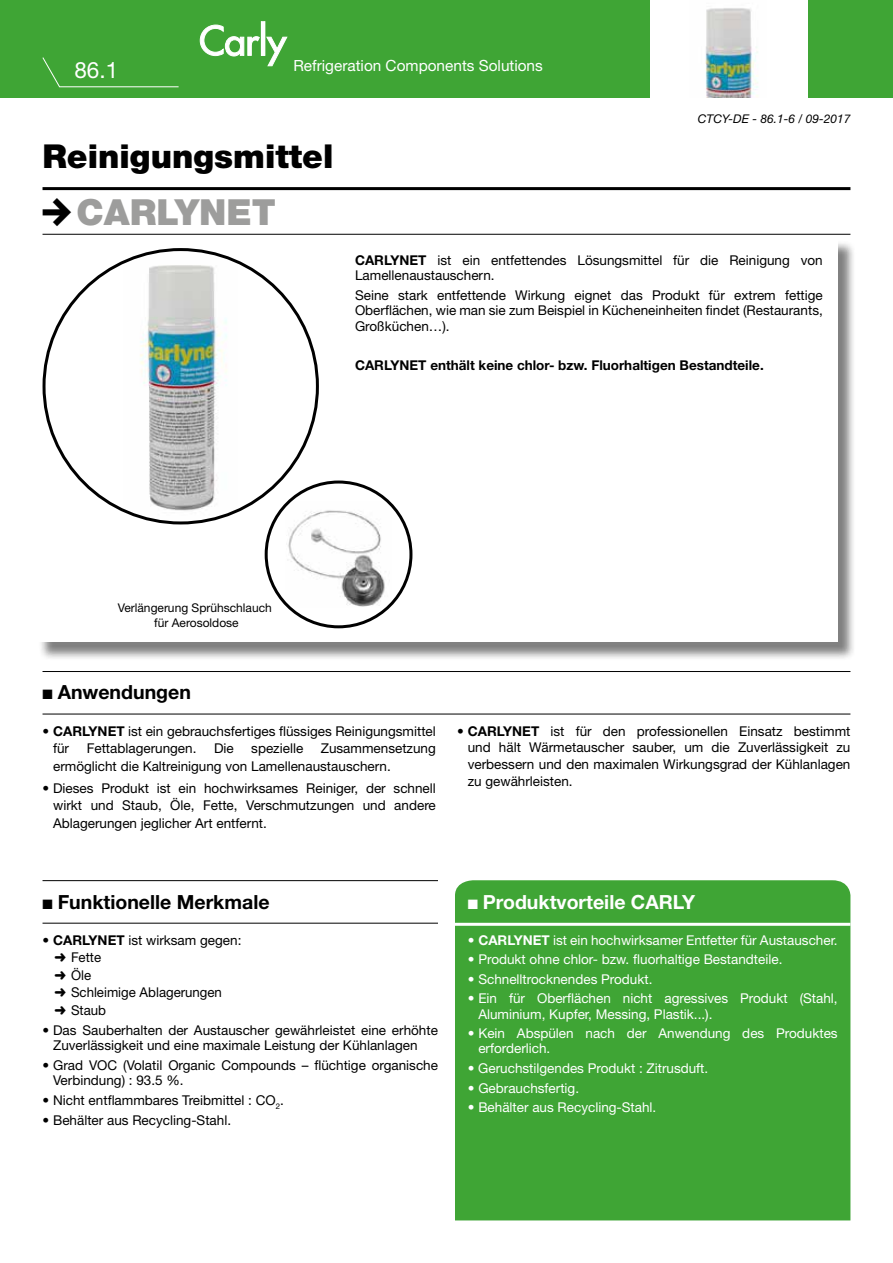
<style>
.page{position:relative;width:893px;height:1263px;background:#fff}
.page>*{position:absolute;margin:0;border:0;box-sizing:border-box;transform-origin:0 0}
.t1{font:900 36px "Helvetica Neue LT Pro";color:#9d9d9c}
.t2{font:900 33px "Helvetica Neue LT Pro";color:#000}
.t3{font:22.5px "Helvetica Neue LT Pro";color:#fff}
.t4{font:700 19.5px "Helvetica Neue LT Pro";color:#000}
.t5{font:700 19.5px "Helvetica Neue LT Pro";color:#fff}
.t6{font:15.3px "Helvetica Neue LT Pro";color:#fff}
.t7{font:13.5px/17.5px "Helvetica Neue LT Pro";color:#000}
.t8{font:13.5px/15.3px "Helvetica Neue LT Pro";color:#fff}
.t9{font:700 13.5px "Helvetica Neue LT Pro";color:#000}
.t10{font:12px/14.4px "Helvetica Neue LT Pro";color:#000;text-align:center}
.t11{font:italic 12px "Helvetica Neue LT Pro";color:#000}
.s1{font-weight:700}
</style>
<div class="page">
<div style="left:455px;top:880px;width:395px;height:340px;background:#3fa535"></div>
<div style="left:0;top:0;width:893px;height:98px;background:#3fa535"></div>
<hr style="left:43px;top:187px;width:807px;height:3px;background:#000">
<hr style="left:43px;top:234px;width:807px;height:1px;background:#000">
<hr style="left:43px;top:880px;width:395px;height:1px;background:#000">
<hr style="left:43px;top:923px;width:395px;height:1px;background:#000">
<hr style="left:455px;top:923px;width:395px;height:3px;background:#fff">
<div style="left:38px;top:240px;width:818px;height:421px;background:#000;opacity:.5"></div>
<div style="left:36px;top:238px;width:802px;height:404px;background:#fff"></div>
<div style="left:651px;top:0;width:157px;height:101px;background:#fff"></div>
<svg style="left:200px;top:24px;width:60px;height:33px"></svg>
<div style="left:261px;top:21px;width:4px;height:35px;border:1px solid #fff"></div>
<svg style="left:266px;top:36px;width:21px;height:30px"></svg>
<svg style="left:42px;top:57px;width:137px;height:31px"></svg>
<img style="left:705px;top:8px;width:53px;height:90px">
<img style="left:123px;top:250px;width:115px;height:271px">
<img style="left:286px;top:502px;width:105px;height:105px">
<div style="left:265px;top:480px;width:147px;height:148px;border:3px solid #000;border-radius:50%"></div>
<hr style="left:43px;top:671px;width:807px;height:1px;background:#000">
<hr style="left:43px;top:714px;width:807px;height:1px;background:#000">
<h3 class="t3" style="left:74px;top:56px;width:45px">86.1</h3>
<p class="t6" style="left:293px;top:56px;width:251px">Refrigeration Components Solutions</p>
<h2 class="t2" style="left:43px;top:137px;width:292px">Reinigungsmittel</h2>
<h1 class="t1" style="left:77px;top:190px;width:201px">CARLYNET</h1>
<p class="t11" style="left:698px;top:112px;width:154px">CTCY-DE - 86.1-6 / 09-2017</p>
<p class="t7" style="left:355px;top:252px;width:469px;line-height:15.5px"><span class="s1">CARLYNET</span> ist ein entfettendes Lösungsmittel für die Reinigung von<br>Lamellenaustauschern.</p>
<p class="t7" style="left:355px;top:287px;width:469px;line-height:15.5px;text-align:justify">Seine stark entfettende Wirkung eignet das Produkt für extrem fettige Oberflächen, wie man sie zum Beispiel in Kücheneinheiten findet (Restaurants, Großküchen…).</p>
<p class="t9" style="left:355px;top:357px;width:410px">CARLYNET enthält keine chlor- bzw. Fluorhaltigen Bestandteile.</p>
<p class="t10" style="left:118px;top:601px;width:156px">Verlängerung Sprühschlauch für Aerosoldose</p>
<h3 class="t4" style="left:43px;top:680px;width:150px">■ Anwendungen</h3>
<p class="t7" style="left:53px;top:722px;width:384px;text-indent:-11px">• <span class="s1">CARLYNET</span> ist ein gebrauchsfertiges flüssiges Reinigungsmittel für</p>
<p class="t7" style="left:53px;top:739px;width:384px;text-indent:268px">Zusammensetzung ermöglicht die Kaltreinigung von Lamellenaustauschern.</p>
<p class="t7" style="left:53px;top:779px;width:384px;text-align:justify;text-indent:-11px">• Dieses Produkt ist ein hochwirksames Reiniger, der schnell wirkt und Staub, Öle, Fette, Verschmutzungen und andere Ablagerungen jeglicher Art entfernt.</p>
<p class="t7" style="left:87px;top:739px;width:111px">Fettablagerungen.</p>
<p class="t7" style="left:214px;top:739px;width:21px">Die</p>
<p class="t7" style="left:251px;top:739px;width:53px">spezielle</p>
<p class="t7" style="left:468px;top:722px;width:384px;line-height:16.6px;text-align:justify;text-indent:-11px">• <span class="s1">CARLYNET</span> ist für den professionellen Einsatz bestimmt und hält Wärmetauscher sauber, um die Zuverlässigkeit zu verbessern und den maximalen Wirkungsgrad der Kühlanlagen zu gewährleisten.</p>
<h3 class="t4" style="left:43px;top:889px;width:229px">■ Funktionelle Merkmale</h3>
<h3 class="t5" style="left:468px;top:889px;width:229px">■ Produktvorteile CARLY</h3>
<p class="t7" style="left:55px;top:931px;width:188px;text-indent:-12px">• <span class="s1">CARLYNET</span> ist wirksam gegen: ➜ Fette<br>➜ Öle<br>➜ Schleimige Ablagerungen<br>➜ Staub</p>
<p class="t7" style="left:53px;top:1022px;width:386px;line-height:15.5px;text-indent:-11px">• Das Sauberhalten der Austauscher gewährleistet eine erhöhte<br>Zuverlässigkeit und eine maximale Leistung der Kühlanlagen</p>
<p class="t7" style="left:53px;top:1057px;width:386px;line-height:15.5px;text-indent:-11px">• Grad VOC (Volatil Organic Compounds – flüchtige organische<br>Verbindung) : 93.5 %.</p>
<p class="t7" style="left:43px;top:1091px;width:243px">• Nicht entflammbares Treibmittel : CO<sub>2</sub>.</p>
<p class="t7" style="left:43px;top:1111px;width:190px">• Behälter aus Recycling-Stahl.</p>
<p class="t8" style="left:468px;top:932px;width:371px">• <span class="s1">CARLYNET</span> ist ein hochwirksamer Entfetter für Austauscher.</p>
<p class="t8" style="left:468px;top:951px;width:316px">• Produkt ohne chlor- bzw. fluorhaltige Bestandteile.</p>
<p class="t8" style="left:468px;top:971px;width:186px">• Schnelltrocknendes Produkt.</p>
<p class="t8" style="left:478px;top:990px;width:361px;text-indent:-11px">• Ein für Oberflächen nicht agressives Produkt (Stahl,<br>Aluminium, Kupfer, Messing, Plastik...).</p>
<p class="t8" style="left:478px;top:1025px;width:361px;text-indent:-11px">• Kein Abspülen nach der Anwendung des Produktes erforderlich.</p>
<p class="t8" style="left:468px;top:1060px;width:242px">• Geruchstilgendes Produkt : Zitrusduft.</p>
<p class="t8" style="left:468px;top:1080px;width:113px">• Gebrauchsfertig.</p>
<p class="t8" style="left:468px;top:1099px;width:190px">• Behälter aus Recycling-Stahl.</p>
</div>
